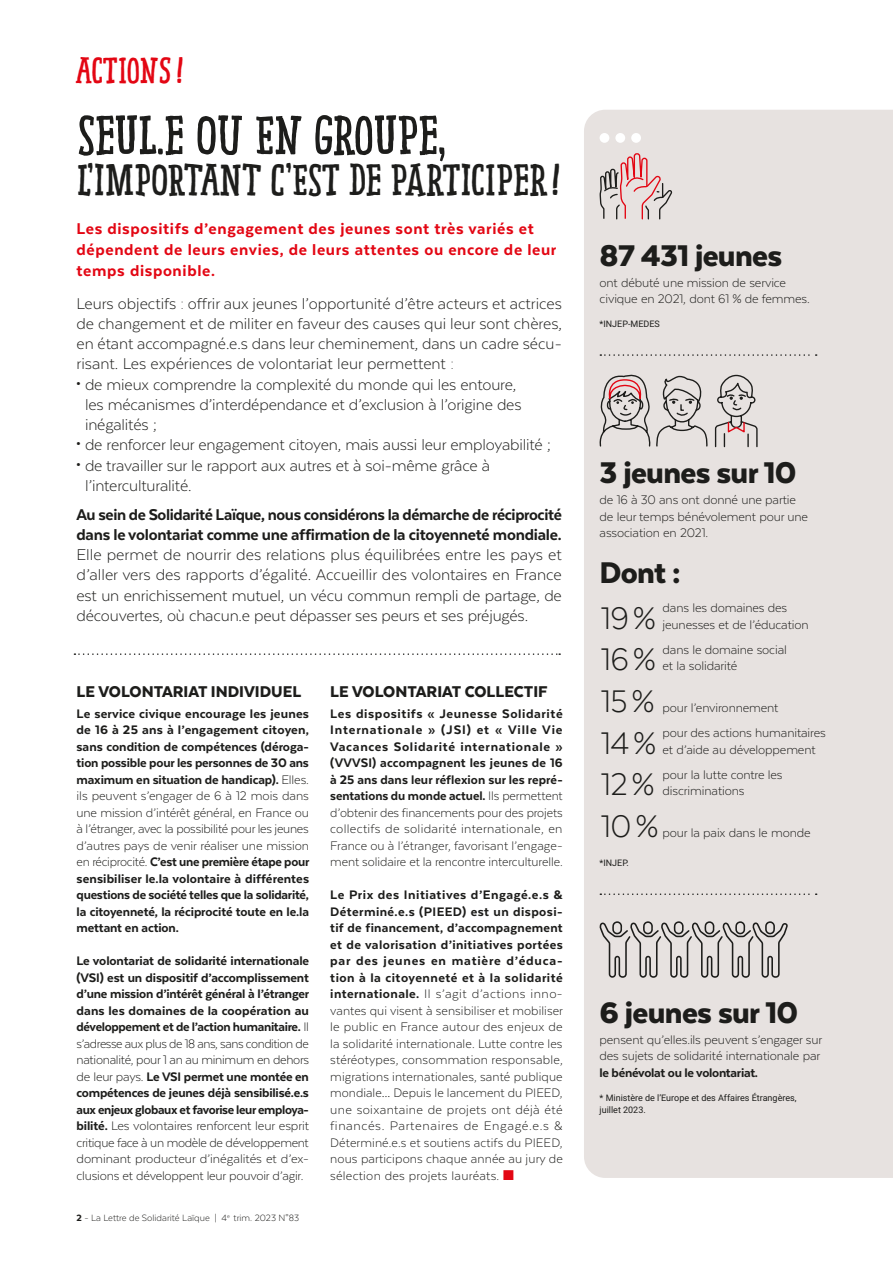
<style>
.page{position:relative;width:893px;height:1263px;background:#fff}
.page>*{position:absolute;margin:0;border:0;box-sizing:border-box;transform-origin:0 0}
.t1{font:54px "Pinto NO 02";letter-spacing:-.035em;color:#1d1d1b}
.t2{font:43.5px "Pinto NO 02";letter-spacing:-.03em;color:#1d1d1b}
.t3{font:300 36px "Texta";letter-spacing:-.01em;color:#1d1d1b}
.t4{font:36px "Pinto NO 02";letter-spacing:-.025em;color:#e30613}
.t5{font:900 34.5px "Texta Alt";letter-spacing:-.02em;color:#1d1d1b}
.t6{font:300 18px/20.2px "Texta";letter-spacing:-.01em;color:#1d1d1b;text-align:justify}
.t7{font:800 18px/20.2px "Texta";letter-spacing:-.02em;color:#1d1d1b}
.t8{font:800 18px/21px "Texta";letter-spacing:.035em;color:#e30613}
.t9{font:900 18px "Texta Alt";color:#1d1d1b}
.t10{font:800 14.25px/16.5px "Texta";letter-spacing:-.01em;color:#1d1d1b;text-align:justify}
.t11{font:300 14.25px/16.5px "Texta";letter-spacing:-.01em;color:#1d1d1b}
.t12{font:300 10.5px "Texta";color:#1d1d1b}
.t13{font:9px/12px "Roboto";color:#1d1d1b}
.s1{font-family:"Texta Alt";font-weight:900}
.s2{font-weight:300}
.s3{font-family:"Texta Alt";font-weight:800}
.s4{font-weight:800}
.s5{color:#e30613}
</style>
<div class="page">
<div style="left:584px;top:110px;width:309px;height:1068px;background:#e7e2e0"></div>
<hr style="left:892px;top:0;width:1px;height:700px;background:#e7e2e0">
<svg style="left:599px;top:128px;width:74px;height:123px;background:#e0d1d0"></svg>
<svg style="left:600px;top:354px;width:217px;height:2px"></svg>
<svg style="left:597px;top:373px;width:161px;height:94px;background:#d2cbc9"></svg>
<svg style="left:600px;top:893px;width:217px;height:2px"></svg>
<svg style="left:599px;top:921px;width:189px;height:57px;background:#c0bcba"></svg>
<svg style="left:74px;top:653px;width:486px;height:2px"></svg>
<h3 class="t4" style="left:76px;top:49px;width:111px">ACTIONS!</h3>
<h1 class="t1" style="left:77px;top:103px;width:372px">SEUL.E OU EN GROUPE,</h1>
<h2 class="t2" style="left:77px;top:154px;width:487px">L’IMPORTANT C’EST DE PARTICIPER!</h2>
<p class="t8" style="left:77px;top:217px;width:481px">Les dispositifs d’engagement des jeunes sont très variés et dépendent de leurs envies, de leurs attentes ou encore de leur temps disponible.</p>
<p class="t6" style="left:77px;top:293px;width:487px">Leurs objectifs : offrir aux jeunes l’opportunité d’être acteurs et actrices</p>
<p class="t6" style="left:77px;top:313px;width:487px">de changement et de militer en faveur des causes qui leur sont chères,</p>
<p class="t6" style="left:77px;top:333px;width:487px">en étant accompagné.e.s dans leur cheminement, dans un cadre sécu-</p>
<p class="t6" style="left:77px;top:354px;width:379px">risant. Les expériences de volontariat leur permettent :</p>
<p class="t6" style="left:77px;top:374px;width:441px"><span class="s1">·</span> de mieux comprendre la complexité du monde qui les entoure,</p>
<p class="t6" style="left:85px;top:394px;width:438px">les mécanismes d’interdépendance et d’exclusion à l’origine des</p>
<p class="t6" style="left:85px;top:414px;width:73px">inégalités ;</p>
<p class="t6" style="left:77px;top:435px;width:476px"><span class="s1">·</span> de renforcer leur engagement citoyen, mais aussi leur employabilité ;</p>
<p class="t6" style="left:77px;top:455px;width:415px"><span class="s1">·</span> de travailler sur le rapport aux autres et à soi-même grâce à</p>
<p class="t6" style="left:85px;top:475px;width:108px">l’interculturalité.</p>
<p class="t7" style="left:77px;top:504px;width:487px">Au sein de Solidarité Laïque, nous considérons la démarche de réciprocité dans le volontariat comme une affirmation de la citoyenneté mondiale.</p>
<p class="t6" style="left:77px;top:544px;width:487px">Elle permet de nourrir des relations plus équilibrées entre les pays et d’aller vers des rapports d’égalité. Accueillir des volontaires en France est un enrichissement mutuel, un vécu commun rempli de partage, de découvertes, où chacun.e peut dépasser ses peurs et ses préjugés.</p>
<p class="t9" style="left:77px;top:682px;width:226px">LE VOLONTARIAT INDIVIDUEL</p>
<p class="t10" style="left:77px;top:705px;width:234px">Le service civique encourage les jeunes de 16 à 25 ans à l’engagement citoyen, sans condition de compétences (déroga&shy;tion possible pour les personnes de 30 ans maximum en situation de handicap). <span class="s2">Elles. ils peuvent s’engager de 6 à 12 mois dans une mission d’intérêt général, en France ou à l’étranger, avec la possibilité pour les jeunes d’autres pays de venir réaliser une mission en réciprocité.</span> C’est une première étape pour sensibiliser le.la volontaire à différentes questions de société telles que la solidarité, la citoyenneté, la réciprocité toute en le.la mettant en action.</p>
<p class="t10" style="left:77px;top:952px;width:234px">Le volontariat de solidarité internationale (VSI) est un dispositif d’accomplissement d’une mission d’intérêt général à l’étranger dans les domaines de la coopération au développement et de l’action humanitaire. <span class="s2">Il s’adresse aux plus de 18 ans, sans condition de nationalité, pour 1 an au minimum en dehors de leur pays.</span> Le VSI permet une montée en compétences de jeunes déjà sensibilisé.e.s aux enjeux globaux et favorise leur employa&shy;bilité. <span class="s2">Les volontaires renforcent leur esprit critique face à un modèle de développement dominant producteur d’inégalités et d’ex&shy;clusions et développent leur pouvoir d’agir.</span></p>
<p class="t12" style="left:77px;top:1212px;width:224px"><span class="s3">2</span> - La Lettre de Solidarité Laïque | 4<sup>e</sup> trim. 2023 N°83</p>
<p class="t9" style="left:330px;top:682px;width:219px">LE VOLONTARIAT COLLECTIF</p>
<p class="t10" style="left:330px;top:705px;width:234px">Les dispositifs « Jeunesse Solidarité Internationale » (JSI) et « Ville Vie Vacances Solidarité internationale » (VVVSI) accompagnent les jeunes de 16 à 25 ans dans leur réflexion sur les repré&shy;sentations du monde actuel. <span class="s2">Ils permettent d’obtenir des financements pour des projets collectifs de solidarité internationale, en France ou à l’étranger, favorisant l’engage&shy;ment solidaire et la rencontre interculturelle.</span></p>
<p class="t11" style="left:330px;top:886px;width:234px;text-align:justify"><span class="s4">Le Prix des Initiatives d’Engagé.e.s &amp; Déterminé.e.s (PIEED) est un disposi&shy;tif de financement, d’accompagnement et de valorisation d’initiatives portées par des jeunes en matière d’éduca&shy;tion à la citoyenneté et à la solidarité internationale.</span> Il s’agit d’actions inno&shy;vantes qui visent à sensibiliser et mobiliser le public en France autour des enjeux de la solidarité internationale. Lutte contre les stéréotypes, consommation responsable, migrations internationales, santé publique mondiale… Depuis le lancement du PIEED, une soixantaine de projets ont déjà été financés. Partenaires de Engagé.e.s &amp; Déterminé.e.s et soutiens actifs du PIEED, nous participons chaque année au jury de sélection des projets lauréats. <span class="s5">■</span></p>
<h3 class="t5" style="left:600px;top:238px;width:184px">87 431 jeunes</h3>
<p class="t11" style="left:600px;top:274px;width:212px">ont débuté une mission de service civique en 2021, dont 61 % de femmes.</p>
<p class="t13" style="left:600px;top:318px;width:62px">*INJEP-MEDES</p>
<h3 class="t5" style="left:600px;top:455px;width:199px">3 jeunes sur 10</h3>
<p class="t11" style="left:600px;top:491px;width:210px">de 16 à 30 ans ont donné une partie de leur temps bénévolement pour une association en 2021.</p>
<h3 class="t5" style="left:600px;top:555px;width:83px">Dont :</h3>
<h3 class="t3" style="left:601px;top:599px;width:57px">19%</h3>
<p class="t11" style="left:663px;top:600px;width:148px">dans les domaines des jeunesses et de l’éducation</p>
<h3 class="t3" style="left:601px;top:641px;width:57px">16%</h3>
<p class="t11" style="left:663px;top:641px;width:126px">dans le domaine social et la solidarité</p>
<h3 class="t3" style="left:601px;top:683px;width:55px">15%</h3>
<p class="t11" style="left:663px;top:700px;width:117px">pour l’environnement</p>
<h3 class="t3" style="left:601px;top:725px;width:57px">14%</h3>
<p class="t11" style="left:663px;top:725px;width:165px">pour des actions humanitaires et d’aide au développement</p>
<h3 class="t3" style="left:601px;top:766px;width:55px">12%</h3>
<p class="t11" style="left:663px;top:766px;width:121px">pour la lutte contre les discriminations</p>
<h3 class="t3" style="left:601px;top:808px;width:59px">10%</h3>
<p class="t11" style="left:663px;top:825px;width:150px">pour la paix dans le monde</p>
<p class="t13" style="left:600px;top:856px;width:31px">*INJEP.</p>
<h3 class="t5" style="left:600px;top:994px;width:200px">6 jeunes sur 10</h3>
<p class="t11" style="left:600px;top:1031px;width:224px">pensent qu’elles.ils peuvent s’engager sur des sujets de solidarité internationale par</p>
<p class="t10" style="left:600px;top:1065px;width:160px">le bénévolat ou le volontariat.</p>
<p class="t13" style="left:600px;top:1092px;width:198px">* Ministère de l’Europe et des Affaires Étrangères, juillet 2023.</p>
</div>
